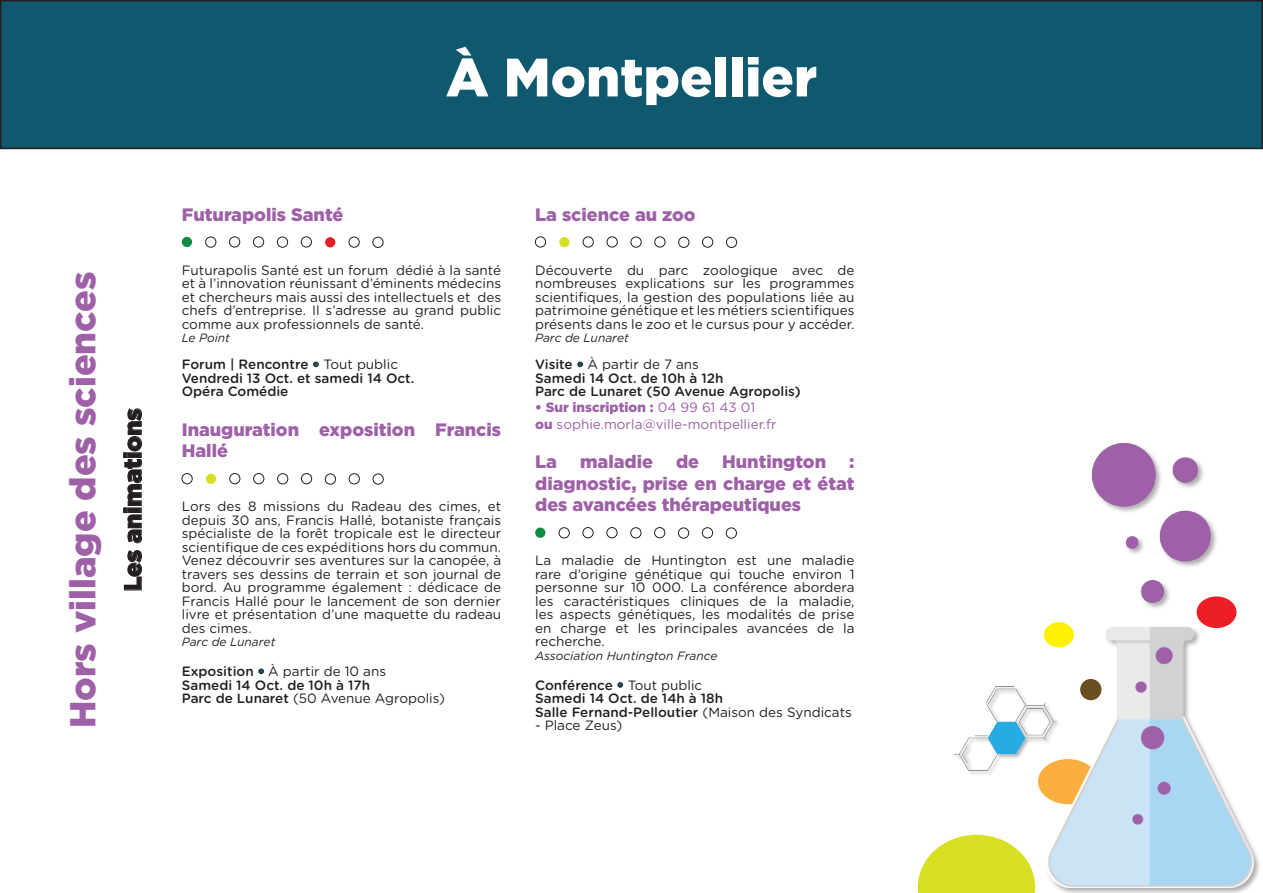
<style>
.page{position:relative;width:1263px;height:893px;background:#fff}
.page>*{position:absolute;margin:0;border:0;box-sizing:border-box;transform-origin:0 0}
.t1{font:900 54px "Gotham";color:#fff}
.t2{font:900 36px "Gotham";color:#9e61a7}
.t3{font:900 24px "Gotham";color:#231f20}
.t4{font:900 18px/21.6px "Gotham";color:#9e61a7}
.t5{font:13.5px/13.5px "Gotham Rounded";color:#231f20;text-align:justify}
.t6{font:500 13.5px/13.5px "Gotham Rounded";color:#231f20}
.t7{font:13.5px/16.2px "Gotham";color:#9e61a7}
.t8{font:italic 12px "Gotham Rounded";color:#231f20}
.s1{font-family:"Gotham";font-weight:900;color:#10586e}
.s2{font-weight:400}
.s3{font-weight:900}
</style>
<div class="page">
<div style="left:1px;top:1px;width:1261px;height:147px;background:#10586e"></div>
<div style="left:0;top:0;width:1263px;height:149px;border:2px solid #231f20"></div>
<div style="left:182px;top:237px;width:10px;height:10px;background:#128a43;border-radius:50%"></div>
<div style="left:205px;top:237px;width:11px;height:10px;border:1px solid #231f20;border-radius:50%"></div>
<div style="left:229px;top:237px;width:11px;height:10px;border:1px solid #231f20;border-radius:50%"></div>
<div style="left:253px;top:237px;width:11px;height:10px;border:1px solid #231f20;border-radius:50%"></div>
<div style="left:277px;top:237px;width:11px;height:10px;border:1px solid #231f20;border-radius:50%"></div>
<div style="left:301px;top:237px;width:11px;height:10px;border:1px solid #231f20;border-radius:50%"></div>
<div style="left:325px;top:237px;width:10px;height:10px;background:#ed1f26;border-radius:50%"></div>
<div style="left:349px;top:237px;width:10px;height:10px;border:1px solid #231f20;border-radius:50%"></div>
<div style="left:373px;top:237px;width:10px;height:11px;border:1px solid #231f20;border-radius:50%"></div>
<svg style="left:314px;top:362px;width:4px;height:5px"></svg>
<div style="left:182px;top:473px;width:10px;height:11px;border:1px solid #231f20;border-radius:50%"></div>
<div style="left:206px;top:474px;width:10px;height:10px;background:#d7df23;border-radius:50%"></div>
<div style="left:229px;top:473px;width:11px;height:11px;border:1px solid #231f20;border-radius:50%"></div>
<div style="left:253px;top:473px;width:11px;height:11px;border:1px solid #231f20;border-radius:50%"></div>
<div style="left:277px;top:473px;width:11px;height:11px;border:1px solid #231f20;border-radius:50%"></div>
<div style="left:301px;top:473px;width:11px;height:11px;border:1px solid #231f20;border-radius:50%"></div>
<div style="left:325px;top:474px;width:11px;height:10px;border:1px solid #231f20;border-radius:50%"></div>
<div style="left:349px;top:473px;width:11px;height:11px;border:1px solid #231f20;border-radius:50%"></div>
<div style="left:373px;top:474px;width:10px;height:10px;border:1px solid #231f20;border-radius:50%"></div>
<svg style="left:259px;top:669px;width:4px;height:5px"></svg>
<div style="left:535px;top:237px;width:11px;height:10px;border:1px solid #231f20;border-radius:50%"></div>
<div style="left:559px;top:237px;width:10px;height:10px;background:#d7df23;border-radius:50%"></div>
<div style="left:583px;top:237px;width:10px;height:10px;border:1px solid #231f20;border-radius:50%"></div>
<div style="left:607px;top:237px;width:10px;height:10px;border:1px solid #231f20;border-radius:50%"></div>
<div style="left:631px;top:237px;width:10px;height:10px;border:1px solid #231f20;border-radius:50%"></div>
<div style="left:655px;top:237px;width:10px;height:10px;border:1px solid #231f20;border-radius:50%"></div>
<div style="left:678px;top:237px;width:11px;height:11px;border:1px solid #231f20;border-radius:50%"></div>
<div style="left:702px;top:237px;width:11px;height:10px;border:1px solid #231f20;border-radius:50%"></div>
<div style="left:726px;top:237px;width:11px;height:11px;border:1px solid #231f20;border-radius:50%"></div>
<svg style="left:578px;top:362px;width:4px;height:5px"></svg>
<div style="left:535px;top:528px;width:10px;height:10px;background:#128a43;border-radius:50%"></div>
<div style="left:559px;top:527px;width:10px;height:11px;border:1px solid #231f20;border-radius:50%"></div>
<div style="left:583px;top:527px;width:10px;height:11px;border:1px solid #231f20;border-radius:50%"></div>
<div style="left:607px;top:527px;width:10px;height:11px;border:1px solid #231f20;border-radius:50%"></div>
<div style="left:630px;top:527px;width:11px;height:11px;border:1px solid #231f20;border-radius:50%"></div>
<div style="left:654px;top:527px;width:11px;height:11px;border:1px solid #231f20;border-radius:50%"></div>
<div style="left:678px;top:528px;width:11px;height:10px;border:1px solid #231f20;border-radius:50%"></div>
<div style="left:702px;top:527px;width:11px;height:11px;border:1px solid #231f20;border-radius:50%"></div>
<div style="left:726px;top:528px;width:11px;height:10px;border:1px solid #231f20;border-radius:50%"></div>
<svg style="left:618px;top:682px;width:4px;height:5px"></svg>
<svg style="left:124px;top:550px;width:18px;height:41px"></svg>
<svg style="left:123px;top:408px;width:19px;height:136px"></svg>
<svg style="left:918px;top:835px;width:117px;height:58px"></svg>
<div style="left:1038px;top:759px;width:60px;height:45px;background:#fbaf41;border-radius:50%"></div>
<div style="left:954px;top:685px;width:108px;height:91px;background:#939192;opacity:.75"></div>
<img style="left:955px;top:686px;width:90px;height:85px">
<div style="left:1045px;top:442px;width:216px;height:451px;background:#939192;opacity:.75"></div>
<img style="left:1046px;top:444px;width:207px;height:444px">
<h2 class="t2" style="left:58px;top:728px;width:458px;rotate:-90deg">Hors village des sciences</h2>
<h3 class="t3" style="left:116px;top:591px;width:185px;rotate:-90deg">Les animations</h3>
<h3 class="t4" style="left:182px;top:203px;width:163px">Futurapolis Santé</h3>
<h1 class="t1" style="left:446px;top:40px;width:373px">À Montpellier</h1>
<h3 class="t4" style="left:535px;top:203px;width:162px">La science au zoo</h3>
<p class="t5" style="left:182px;top:262px;width:321px">Futurapolis Santé est un forum dédié à la santé et à l’innovation réunissant d’éminents médecins et chercheurs mais aussi des intellectuels et des chefs d’entreprise. Il s’adresse au grand public comme aux professionnels de santé.</p>
<p class="t8" style="left:182px;top:330px;width:50px">Le Point</p>
<p class="t6" style="left:182px;top:357px;width:234px">Forum | Rencontre <span class="s1">•</span> <span class="s2">Tout public<br></span>Vendredi 13 Oct. et samedi 14 Oct.<br>Opéra Comédie</p>
<h3 class="t4" style="left:182px;top:418px;width:321px">Inauguration exposition Francis<br>Hallé</h3>
<p class="t5" style="left:182px;top:499px;width:321px">Lors des 8 missions du Radeau des cimes, et depuis 30 ans, Francis Hallé, botaniste français spécialiste de la forêt tropicale est le directeur scientifique de ces expéditions hors du commun.<br>Venez découvrir ses aventures sur la canopée, à travers ses dessins de terrain et son journal de bord. Au programme également : dédicace de Francis Hallé pour le lancement de son dernier livre et présentation d’une maquette du radeau des cimes.</p>
<p class="t8" style="left:182px;top:634px;width:95px">Parc de Lunaret</p>
<p class="t6" style="left:182px;top:664px;width:265px">Exposition <span class="s1">•</span> <span class="s2">À partir de 10 ans<br></span>Samedi 14 Oct. de 10h à 17h<br>Parc de Lunaret <span class="s2">(50 Avenue Agropolis)</span></p>
<p class="t5" style="left:535px;top:262px;width:321px">Découverte du parc zoologique avec de nombreuses explications sur les programmes scientifiques, la gestion des populations liée au patrimoine génétique et les métiers scientifiques présents dans le zoo et le cursus pour y accéder.</p>
<p class="t8" style="left:535px;top:330px;width:95px">Parc de Lunaret</p>
<p class="t6" style="left:535px;top:357px;width:267px">Visite <span class="s1">•</span> <span class="s2">À partir de 7 ans<br></span>Samedi 14 Oct. de 10h à 12h<br>Parc de Lunaret (50 Avenue Agropolis)</p>
<p class="t7" style="left:535px;top:399px;width:243px"><span class="s3">• Sur inscription :</span> 04 99 61 43 01<br><span class="s3">ou</span> sophie.morla@ville-montpellier.fr</p>
<h3 class="t4" style="left:535px;top:451px;width:23px">La</h3>
<h3 class="t4" style="left:580px;top:451px;width:74px">maladie</h3>
<h3 class="t4" style="left:676px;top:451px;width:25px">de</h3>
<h3 class="t4" style="left:722px;top:451px;width:105px">Huntington</h3>
<h3 class="t4" style="left:535px;top:451px;width:321px;text-align:justify;text-indent:314px">: diagnostic, prise en charge et état des avancées thérapeutiques</h3>
<p class="t5" style="left:535px;top:553px;width:321px">La maladie de Huntington est une maladie rare d’origine génétique qui touche environ 1 personne sur 10 000. La conférence abordera les caractéristiques cliniques de la maladie, les aspects génétiques, les modalités de prise en charge et les principales avancées de la recherche.</p>
<p class="t8" style="left:535px;top:647px;width:184px">Association Huntington France</p>
<p class="t6" style="left:535px;top:677px;width:318px">Conférence <span class="s1">•</span> <span class="s2">Tout public<br></span>Samedi 14 Oct. de 14h à 18h<br>Salle Fernand-Pelloutier <span class="s2">(Maison des Syndicats</span></p>
<p class="t5" style="left:535px;top:718px;width:89px">- Place Zeus)</p>
</div>
